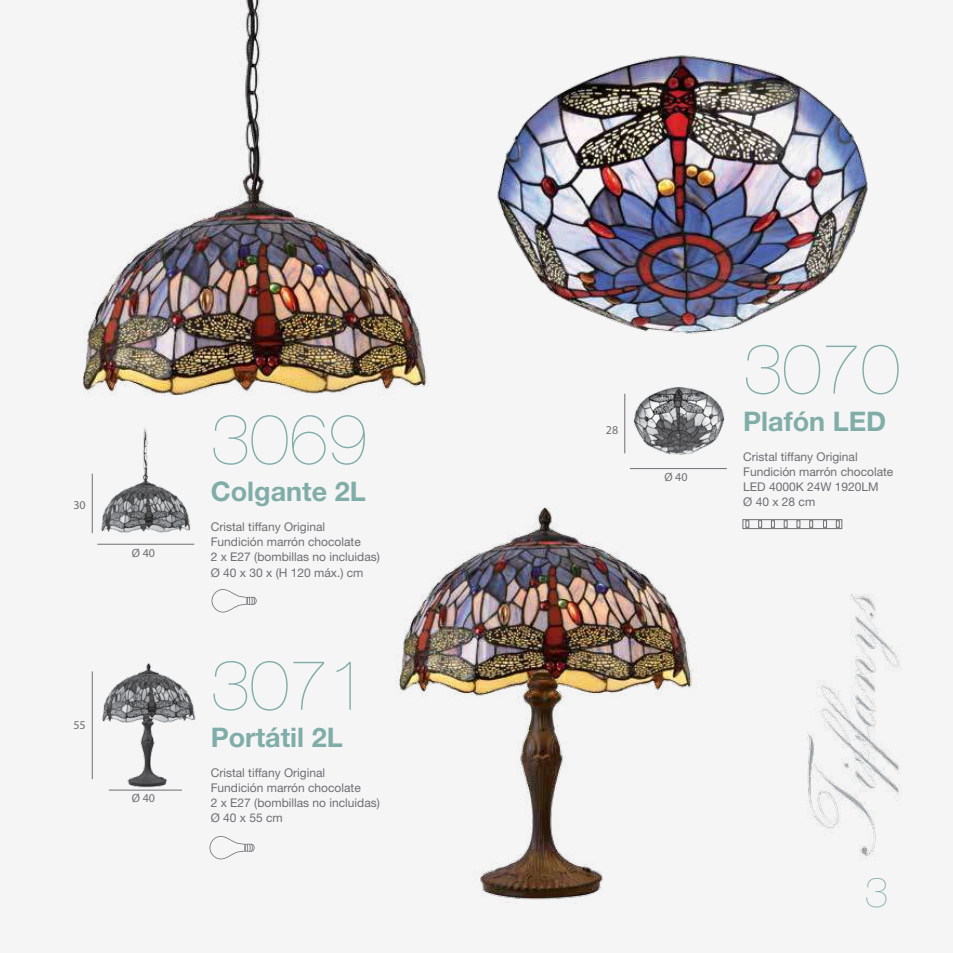
<style>
.page{position:relative;width:953px;height:953px;background:#fff}
.page>*{position:absolute;margin:0;border:0;box-sizing:border-box;transform-origin:0 0}
.t1{font:200 70.5px "Helvetica Neue LT Std";color:#80ada8}
.t2{font:200 42px "Helvetica Neue LT Std";color:#80ada8}
.t3{font:700 27px "Helvetica Neue LT Std";color:#80ada8}
.t4{font:12px/15px "Helvetica Neue LT Std";color:#6d6e71}
.t5{font:12px "Myriad Pro";color:#6d6e71}
</style>
<div class="page">
<div style="left:0;top:0;width:952px;height:952px;background:#f5f5f5"></div>
<img style="left:807px;top:593px;width:95px;height:265px">
<hr style="left:97px;top:544px;width:97px;height:1px;background:#6d6e71">
<hr style="left:92px;top:473px;width:1px;height:60px;background:#6d6e71">
<svg style="left:211px;top:589px;width:46px;height:23px"></svg>
<img style="left:100px;top:428px;width:91px;height:105px">
<img style="left:82px;top:0;width:347px;height:396px">
<img style="left:401px;top:0;width:467px;height:368px">
<hr style="left:630px;top:468px;width:96px;height:1px;background:#6d6e71">
<hr style="left:624px;top:393px;width:1px;height:60px;background:#6d6e71">
<img style="left:626px;top:367px;width:105px;height:88px">
<div style="left:742px;top:519px;width:100px;height:10px;border:1px solid #6d6e71"></div>
<svg style="left:835px;top:520px;width:4px;height:7px"></svg>
<svg style="left:823px;top:520px;width:3px;height:7px"></svg>
<svg style="left:809px;top:520px;width:4px;height:7px"></svg>
<svg style="left:796px;top:520px;width:4px;height:7px"></svg>
<svg style="left:783px;top:520px;width:4px;height:7px"></svg>
<svg style="left:771px;top:520px;width:3px;height:7px"></svg>
<svg style="left:758px;top:520px;width:4px;height:7px"></svg>
<svg style="left:745px;top:520px;width:4px;height:7px"></svg>
<img style="left:396px;top:507px;width:296px;height:396px">
<hr style="left:109px;top:789px;width:73px;height:1px;background:#6d6e71">
<hr style="left:92px;top:671px;width:1px;height:108px;background:#6d6e71">
<svg style="left:209px;top:836px;width:45px;height:23px"></svg>
<img style="left:102px;top:663px;width:94px;height:125px">
<p class="t5" style="left:73px;top:498px;width:14px">30</p>
<p class="t5" style="left:132px;top:545px;width:25px">Ø 40</p>
<p class="t5" style="left:73px;top:717px;width:14px">55</p>
<p class="t5" style="left:132px;top:791px;width:25px">Ø 40</p>
<h1 class="t1" style="left:211px;top:398px;width:158px">3069</h1>
<h3 class="t3" style="left:211px;top:475px;width:157px">Colgante 2L</h3>
<p class="t4" style="left:211px;top:519px;width:171px">Cristal tiffany Original<br>Fundición marrón chocolate<br>2 x E27 (bombillas no incluidas)<br>Ø 40 x 30 x (H 120 máx.) cm</p>
<h1 class="t1" style="left:211px;top:644px;width:158px">3071</h1>
<h3 class="t3" style="left:211px;top:721px;width:133px">Portátil 2L</h3>
<p class="t4" style="left:211px;top:765px;width:171px">Cristal tiffany Original<br>Fundición marrón chocolate<br>2 x E27 (bombillas no incluidas)<br>Ø 40 x 55 cm</p>
<p class="t5" style="left:606px;top:422px;width:14px">28</p>
<p class="t5" style="left:664px;top:469px;width:25px">Ø 40</p>
<h1 class="t1" style="left:743px;top:328px;width:158px">3070</h1>
<h3 class="t3" style="left:743px;top:405px;width:144px">Plafón LED</h3>
<p class="t4" style="left:743px;top:449px;width:152px">Cristal tiffany Original<br>Fundición marrón chocolate<br>LED 4000K 24W 1920LM<br>Ø 40 x 28 cm</p>
<h2 class="t2" style="left:864px;top:868px;width:25px">3</h2>
</div>
